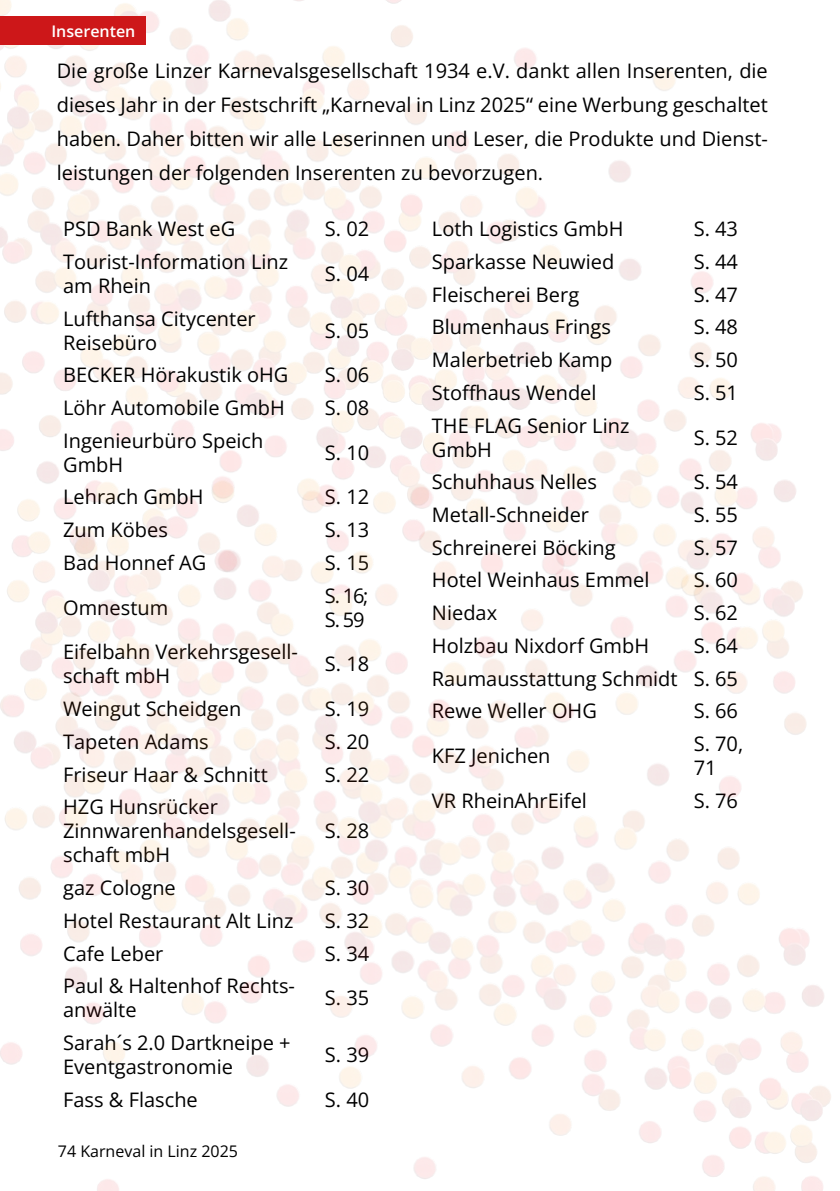
<style>
.page{position:relative;width:840px;height:1191px;background:#fff}
.page>*{position:absolute;margin:0;border:0;box-sizing:border-box;transform-origin:0 0}
.t1{font:20px/24px "Open Sans";color:#000}
.t2{font:16px "Open Sans";color:#000}
.t3{font:600 16px "Open Sans";color:#fff}
</style>
<div class="page">
<img style="left:0;top:0;width:782px;height:476px">
<div style="left:0;top:16px;width:145px;height:29px;background:#cd1719"></div>
<img style="left:0;top:476px;width:831px;height:715px">
<p class="t3" style="left:51px;top:20px;width:86px">Inserenten</p>
<p class="t1" style="left:57px;top:53px;width:712px;line-height:34px;text-align:justify">Die große Linzer Karnevalsgesellschaft 1934 e.V. dankt allen Inserenten, die dieses Jahr in der Festschrift „Karneval in Linz 2025“ eine Werbung geschaltet haben. Daher bitten wir alle Leserinnen und Leser, die Produkte und Dienst&shy;leistungen der folgenden Inserenten zu bevorzugen.</p>
<p class="t1" style="left:63px;top:216px;width:174px">PSD Bank West eG</p>
<p class="t1" style="left:325px;top:216px;width:46px">S. 02</p>
<p class="t1" style="left:63px;top:249px;width:226px">Tourist-Information Linz am Rhein</p>
<p class="t1" style="left:431px;top:216px;width:193px">Loth Logistics GmbH</p>
<p class="t1" style="left:693px;top:216px;width:46px">S. 43</p>
<p class="t1" style="left:431px;top:249px;width:184px">Sparkasse Neuwied</p>
<p class="t1" style="left:693px;top:249px;width:46px">S. 44</p>
<p class="t1" style="left:431px;top:282px;width:149px">Fleischerei Berg</p>
<p class="t1" style="left:693px;top:282px;width:46px">S. 47</p>
<p class="t1" style="left:431px;top:314px;width:180px">Blumenhaus Frings</p>
<p class="t1" style="left:693px;top:314px;width:46px">S. 48</p>
<p class="t1" style="left:431px;top:347px;width:182px">Malerbetrieb Kamp</p>
<p class="t1" style="left:693px;top:347px;width:46px">S. 50</p>
<p class="t1" style="left:431px;top:380px;width:166px">Stoffhaus Wendel</p>
<p class="t1" style="left:693px;top:380px;width:46px">S. 51</p>
<p class="t1" style="left:431px;top:413px;width:199px">THE FLAG Senior Linz<br>GmbH</p>
<p class="t1" style="left:325px;top:261px;width:46px">S. 04</p>
<p class="t1" style="left:63px;top:306px;width:194px">Lufthansa Citycenter<br>Reisebüro</p>
<p class="t1" style="left:325px;top:318px;width:46px">S. 05</p>
<p class="t1" style="left:63px;top:362px;width:227px">BECKER Hörakustik oHG</p>
<p class="t1" style="left:325px;top:362px;width:46px">S. 06</p>
<p class="t1" style="left:63px;top:395px;width:223px">Löhr Automobile GmbH</p>
<p class="t1" style="left:325px;top:395px;width:46px">S. 08</p>
<p class="t1" style="left:63px;top:428px;width:202px">Ingenieurbüro Speich<br>GmbH</p>
<p class="t1" style="left:693px;top:425px;width:46px">S. 52</p>
<p class="t1" style="left:325px;top:440px;width:46px">S. 10</p>
<p class="t1" style="left:63px;top:485px;width:142px">Lehrach GmbH</p>
<p class="t1" style="left:325px;top:485px;width:46px">S. 12</p>
<p class="t1" style="left:63px;top:517px;width:106px">Zum Köbes</p>
<p class="t1" style="left:325px;top:517px;width:46px">S. 13</p>
<p class="t1" style="left:63px;top:550px;width:145px">Bad Honnef AG</p>
<p class="t1" style="left:325px;top:550px;width:46px">S. 15</p>
<p class="t1" style="left:63px;top:595px;width:107px">Omnestum</p>
<p class="t1" style="left:325px;top:583px;width:45px">S. 16;<br>S. 59</p>
<p class="t1" style="left:63px;top:639px;width:236px">Eifelbahn Verkehrsgesell&shy;schaft mbH</p>
<p class="t1" style="left:325px;top:651px;width:46px">S. 18</p>
<p class="t1" style="left:63px;top:696px;width:180px">Weingut Scheidgen</p>
<p class="t1" style="left:325px;top:696px;width:46px">S. 19</p>
<p class="t1" style="left:63px;top:729px;width:147px">Tapeten Adams</p>
<p class="t1" style="left:325px;top:729px;width:46px">S. 20</p>
<p class="t1" style="left:63px;top:762px;width:206px">Friseur Haar &amp; Schnitt</p>
<p class="t1" style="left:325px;top:762px;width:46px">S. 22</p>
<p class="t1" style="left:63px;top:794px;width:234px">HZG Hunsrücker<br>Zinnwarenhandelsgesell&shy;schaft mbH</p>
<p class="t1" style="left:325px;top:818px;width:46px">S. 28</p>
<p class="t1" style="left:63px;top:875px;width:114px">gaz Cologne</p>
<p class="t1" style="left:325px;top:875px;width:46px">S. 30</p>
<p class="t1" style="left:63px;top:908px;width:231px">Hotel Restaurant Alt Linz</p>
<p class="t1" style="left:325px;top:908px;width:46px">S. 32</p>
<p class="t1" style="left:63px;top:940px;width:102px">Cafe Leber</p>
<p class="t1" style="left:325px;top:940px;width:46px">S. 34</p>
<p class="t1" style="left:63px;top:973px;width:233px">Paul &amp; Haltenhof Rechts&shy;anwälte</p>
<p class="t1" style="left:325px;top:985px;width:46px">S. 35</p>
<p class="t1" style="left:63px;top:1030px;width:229px">Sarah´s 2.0 Dartkneipe +<br>Eventgastronomie</p>
<p class="t1" style="left:325px;top:1042px;width:46px">S. 39</p>
<p class="t1" style="left:63px;top:1087px;width:136px">Fass &amp; Flasche</p>
<p class="t1" style="left:325px;top:1087px;width:46px">S. 40</p>
<p class="t2" style="left:58px;top:1140px;width:182px">74 Karneval in Linz 2025</p>
<p class="t1" style="left:431px;top:469px;width:166px">Schuhhaus Nelles</p>
<p class="t1" style="left:693px;top:469px;width:46px">S. 54</p>
<p class="t1" style="left:431px;top:502px;width:158px">Metall-Schneider</p>
<p class="t1" style="left:693px;top:502px;width:46px">S. 55</p>
<p class="t1" style="left:431px;top:535px;width:185px">Schreinerei Böcking</p>
<p class="t1" style="left:693px;top:535px;width:46px">S. 57</p>
<p class="t1" style="left:431px;top:567px;width:219px">Hotel Weinhaus Emmel</p>
<p class="t1" style="left:693px;top:567px;width:46px">S. 60</p>
<p class="t1" style="left:431px;top:600px;width:67px">Niedax</p>
<p class="t1" style="left:693px;top:600px;width:46px">S. 62</p>
<p class="t1" style="left:431px;top:633px;width:218px">Holzbau Nixdorf GmbH</p>
<p class="t1" style="left:431px;top:629px;width:307px;line-height:32.8px;text-align:justify;text-indent:261px">S. 64<br>Raumausstattung Schmidt S. 65<br>Rewe Weller OHG</p>
<p class="t1" style="left:693px;top:698px;width:46px">S. 66</p>
<p class="t1" style="left:431px;top:743px;width:120px">KFZ Jenichen</p>
<p class="t1" style="left:693px;top:731px;width:51px">S. 70,<br>71</p>
<p class="t1" style="left:431px;top:788px;width:156px">VR RheinAhrEifel</p>
<p class="t1" style="left:693px;top:788px;width:46px">S. 76</p>
</div>
